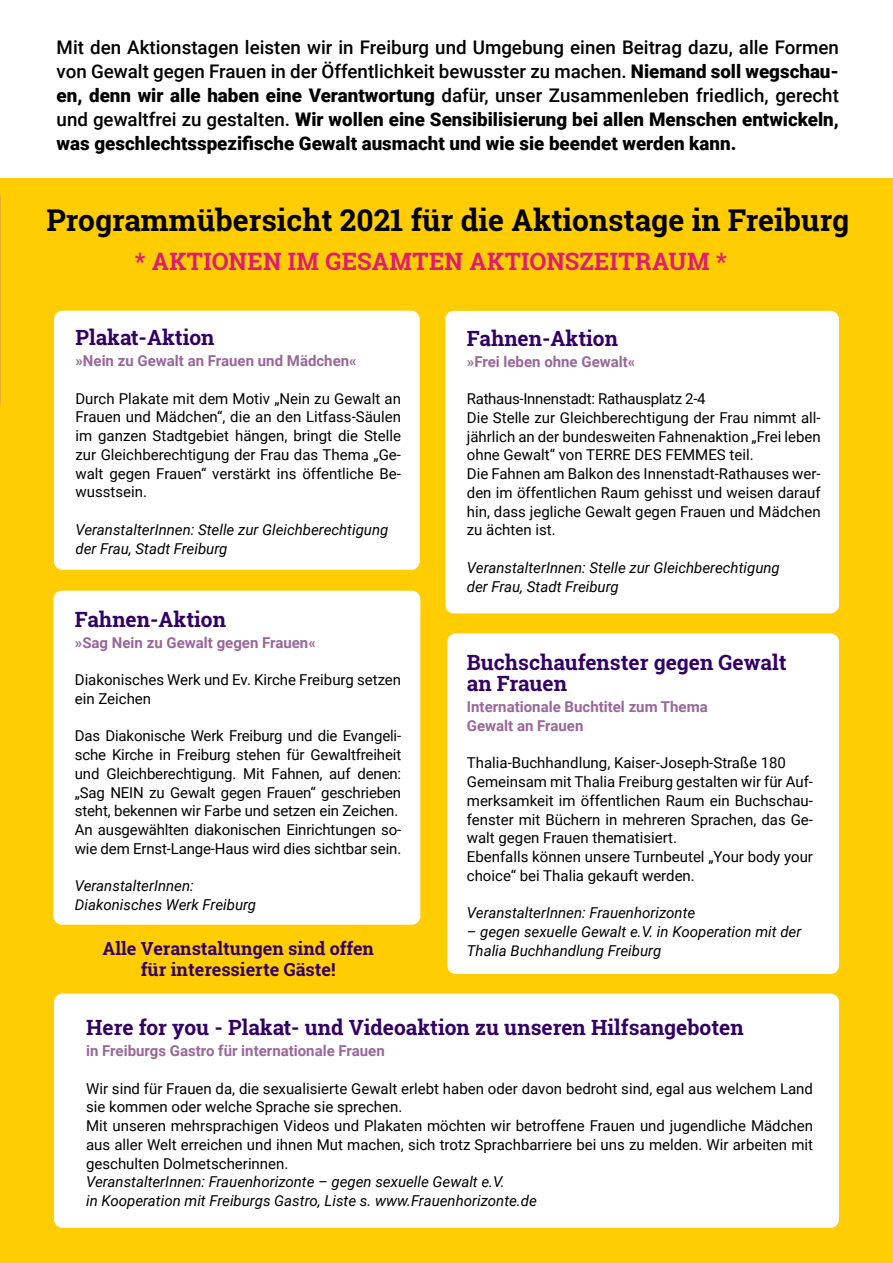
<style>
.page{position:relative;width:893px;height:1263px;background:#fff}
.page>*{position:absolute;margin:0;border:0;box-sizing:border-box;transform-origin:0 0}
.t1{font:700 30px "Roboto Slab";color:#000}
.t2{font:700 24px "Roboto Slab";letter-spacing:.015em;color:#de1d6e}
.t3{font:700 21px/21px "Roboto Slab";color:#330065}
.t4{font:500 18.75px/24px "Roboto";color:#000;text-align:justify}
.t5{font:700 18px/21px "Roboto Slab";color:#330065;text-align:center}
.t6{font:15px/18.8px "Roboto";color:#000}
.t7{font:italic 15px/18.8px "Roboto";color:#000}
.t8{font:700 15px/18.8px "Roboto";color:#99679a}
.s1{font-weight:900}
</style>
<div class="page">
<div style="left:0;top:178px;width:893px;height:1085px;background:#ffcd02"></div>
<div style="left:445px;top:311px;width:394px;height:302px;background:#fff;border-radius:9px"></div>
<div style="left:54px;top:993px;width:785px;height:235px;background:#fff;border-radius:9px"></div>
<div style="left:53px;top:591px;width:367px;height:334px;background:#fff;border-radius:9px"></div>
<div style="left:54px;top:311px;width:366px;height:259px;background:#fff;border-radius:9px"></div>
<div style="left:447px;top:633px;width:392px;height:341px;background:#fff;border-radius:9px"></div>
<p class="t4" style="left:57px;top:34px;width:784px">Mit den Aktionstagen leisten wir in Freiburg und Umgebung einen Beitrag dazu, alle Formen von Gewalt gegen Frauen in der Öffentlichkeit bewusster zu machen. <span class="s1">Niemand soll wegschau&shy;en, denn wir alle haben eine Verantwortung</span> dafür, unser Zusammenleben friedlich, gerecht und gewaltfrei zu gestalten. <span class="s1">Wir wollen eine Sensibilisierung bei allen Menschen entwickeln, was geschlechtsspezifische Gewalt ausmacht und wie sie beendet werden kann.</span></p>
<h1 class="t1" style="left:46px;top:200px;width:804px">Programmübersicht 2021 für die Aktionstage in Freiburg</h1>
<h2 class="t2" style="left:135px;top:245px;width:594px">* AKTIONEN IM GESAMTEN AKTIONSZEITRAUM *</h2>
<h3 class="t3" style="left:75px;top:327px;width:141px">Plakat-Aktion</h3>
<p class="t8" style="left:75px;top:351px;width:283px">»Nein zu Gewalt an Frauen und Mädchen«</p>
<p class="t6" style="left:75px;top:388px;width:327px;text-align:justify">Durch Plakate mit dem Motiv „Nein zu Gewalt an Frauen und Mädchen“, die an den Litfass-Säulen im ganzen Stadtgebiet hängen, bringt die Stelle zur Gleichberechtigung der Frau das Thema „Ge&shy;walt gegen Frauen“ verstärkt ins öffentliche Be&shy;wusstsein.</p>
<p class="t7" style="left:75px;top:519px;width:314px">VeranstalterInnen: Stelle zur Gleichberechtigung der Frau, Stadt Freiburg</p>
<h3 class="t3" style="left:75px;top:608px;width:153px">Fahnen-Aktion</h3>
<p class="t8" style="left:75px;top:632px;width:243px">»Sag Nein zu Gewalt gegen Frauen«</p>
<p class="t6" style="left:75px;top:670px;width:328px">Diakonisches Werk und Ev. Kirche Freiburg setzen ein Zeichen</p>
<p class="t6" style="left:75px;top:726px;width:328px">Das Diakonische Werk Freiburg und die Evangeli&shy;sche Kirche in Freiburg stehen für Gewaltfreiheit und Gleichberechtigung. Mit Fahnen, auf denen: „Sag NEIN zu Gewalt gegen Frauen“ geschrieben steht, bekennen wir Farbe und setzen ein Zeichen.<br>An ausgewählten diakonischen Einrichtungen so&shy;wie dem Ernst-Lange-Haus wird dies sichtbar sein.</p>
<p class="t7" style="left:75px;top:876px;width:183px">VeranstalterInnen:<br>Diakonisches Werk Freiburg</p>
<p class="t5" style="left:102px;top:937px;width:273px">Alle Veranstaltungen sind offen für interessierte Gäste!</p>
<h3 class="t3" style="left:467px;top:327px;width:153px">Fahnen-Aktion</h3>
<p class="t8" style="left:467px;top:351px;width:170px">»Frei leben ohne Gewalt«</p>
<p class="t6" style="left:467px;top:389px;width:355px">Rathaus-Innenstadt: Rathausplatz 2-4<br>Die Stelle zur Gleichberechtigung der Frau nimmt all&shy;jährlich an der bundesweiten Fahnenaktion „Frei leben ohne Gewalt“ von TERRE DES FEMMES teil.<br>Die Fahnen am Balkon des Innenstadt-Rathauses wer&shy;den im öffentlichen Raum gehisst und weisen darauf hin, dass jegliche Gewalt gegen Frauen und Mädchen zu ächten ist.</p>
<p class="t7" style="left:467px;top:558px;width:314px">VeranstalterInnen: Stelle zur Gleichberechtigung der Frau, Stadt Freiburg</p>
<h3 class="t3" style="left:467px;top:652px;width:321px">Buchschaufenster gegen Gewalt an Frauen</h3>
<p class="t8" style="left:467px;top:697px;width:242px">Internationale Buchtitel zum Thema<br>Gewalt an Frauen</p>
<p class="t6" style="left:467px;top:753px;width:348px">Thalia-Buchhandlung, Kaiser-Joseph-Straße 180<br>Gemeinsam mit Thalia Freiburg gestalten wir für Auf&shy;merksamkeit im öffentlichen Raum ein Buchschau&shy;fenster mit Büchern in mehreren Sprachen, das Ge&shy;walt gegen Frauen thematisiert.<br>Ebenfalls können unsere Turnbeutel „Your body your choice“ bei Thalia gekauft werden.</p>
<p class="t7" style="left:467px;top:903px;width:230px">VeranstalterInnen: Frauenhorizonte</p>
<p class="t7" style="left:467px;top:922px;width:336px">– gegen sexuelle Gewalt e.V. in Kooperation mit der<br>Thalia Buchhandlung Freiburg</p>
<h3 class="t3" style="left:86px;top:1017px;width:659px">Here for you - Plakat- und Videoaktion zu unseren Hilfsangeboten</h3>
<p class="t8" style="left:86px;top:1041px;width:300px">in Freiburgs Gastro für internationale Frauen</p>
<p class="t6" style="left:86px;top:1078px;width:728px">Wir sind für Frauen da, die sexualisierte Gewalt erlebt haben oder davon bedroht sind, egal aus welchem Land sie kommen oder welche Sprache sie sprechen.<br>Mit unseren mehrsprachigen Videos und Plakaten möchten wir betroffene Frauen und jugendliche Mädchen aus aller Welt erreichen und ihnen Mut machen, sich trotz Sprachbarriere bei uns zu melden. Wir arbeiten mit geschulten Dolmetscherinnen.</p>
<p class="t7" style="left:86px;top:1172px;width:452px">VeranstalterInnen: Frauenhorizonte – gegen sexuelle Gewalt e.V.<br>in Kooperation mit Freiburgs Gastro, Liste s. www.Frauenhorizonte.de</p>
</div>
